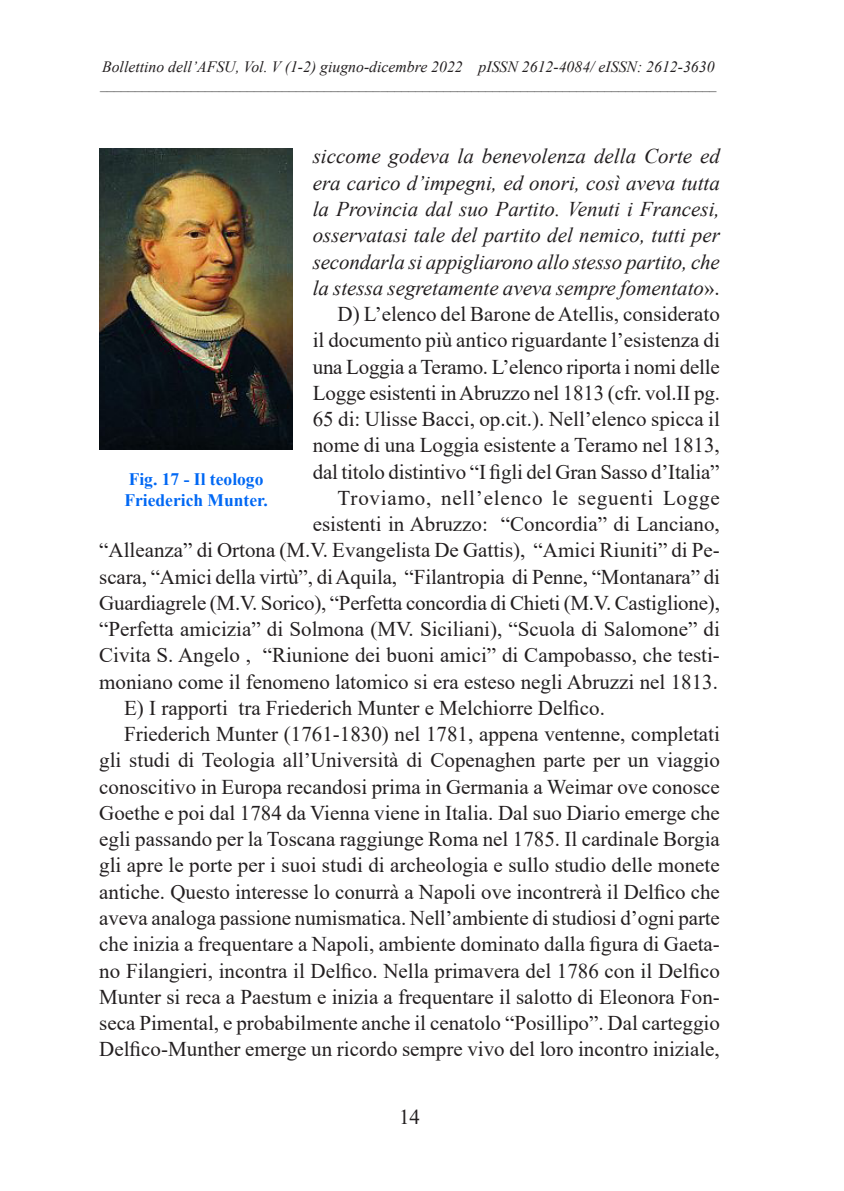
<style>
.page{position:relative;width:844px;height:1191px;background:#fff}
.page>*{position:absolute;margin:0;border:0;box-sizing:border-box;transform-origin:0 0}
.Corpo_testo{font:21px/26.2px "Times New Roman";color:#231f20;text-align:justify}
.Corpo_testo-2{font:italic 21px/26.2px "Times New Roman";color:#231f20;text-align:justify}
.Didascalia{font:700 17.5px/21px "Times New Roman";color:#0068f4}
.t1{font:italic 15.75px "Times New Roman";color:#231f20}
.t2{font:italic 14px "Times New Roman";color:#000}
.s1{font-style:normal}
</style>
<div class="page">
<img style="left:99px;top:149px;width:194px;height:300px">
<p class="t1" style="left:102px;top:56px;width:613px">Bollettino dell’AFSU, Vol. V (1-2) giugno-dicembre 2022 pISSN 2612-4084/ eISSN: 2612-3630</p>
<p class="t2" style="left:100px;top:75px;width:618px">________________________________________________________________________________________</p>
<p class="Corpo_testo-2" style="left:313px;top:143px;width:408px">siccome godeva la benevolenza della Corte ed era carico d’impegni, ed onori, così aveva tutta la Provincia dal suo Partito. Venuti i Francesi, osservatasi tale del partito del nemico, tutti per secondarla si appigliarono allo stesso partito, che la stessa segretamente aveva sempre fomentato<span class="s1">».</span></p>
<p class="Corpo_testo" style="left:313px;top:300px;width:408px;text-indent:25px">D) L’elenco del Barone de Atellis, considerato il documento più antico riguardante l’esistenza di una Loggia a Teramo. L’elenco riporta i nomi delle Logge esistenti in Abruzzo nel 1813 (cfr. vol.II pg.<br>65 di: Ulisse Bacci, op.cit.). Nell’elenco spicca il nome di una Loggia esistente a Teramo nel 1813, dal titolo distintivo “I figli del Gran Sasso d’Italia”</p>
<p class="Corpo_testo" style="left:99px;top:484px;width:622px;text-align:right">Troviamo, nell’elenco le seguenti Logge<br>esistenti in Abruzzo: “Concordia” di Lanciano,<br>“Alleanza” di Ortona (M.V. Evangelista De Gattis), “Amici Riuniti” di Pe&shy;scara, “Amici della virtù”, di Aquila, “Filantropia di Penne, “Montanara” di Guardiagrele (M.V. Sorico), “Perfetta concordia di Chieti (M.V. Castiglione), “Perfetta amicizia” di Solmona (MV. Siciliani), “Scuola di Salomone” di Civita S. Angelo , “Riunione dei buoni amici” di Campobasso, che testi&shy;moniano come il fenomeno latomico si era esteso negli Abruzzi nel 1813.</p>
<p class="Corpo_testo" style="left:124px;top:694px;width:482px">E) I rapporti tra Friederich Munter e Melchiorre Delfico.</p>
<p class="Corpo_testo" style="left:99px;top:720px;width:622px;text-indent:25px">Friederich Munter (1761-1830) nel 1781, appena ventenne, completati gli studi di Teologia all’Università di Copenaghen parte per un viaggio conoscitivo in Europa recandosi prima in Germania a Weimar ove conosce Goethe e poi dal 1784 da Vienna viene in Italia. Dal suo Diario emerge che egli passando per la Toscana raggiunge Roma nel 1785. Il cardinale Borgia gli apre le porte per i suoi studi di archeologia e sullo studio delle monete antiche. Questo interesse lo conurrà a Napoli ove incontrerà il Delfico che aveva analoga passione numismatica. Nell’ambiente di studiosi d’ogni parte che inizia a frequentare a Napoli, ambiente dominato dalla figura di Gaeta&shy;no Filangieri, incontra il Delfico. Nella primavera del 1786 con il Delfico Munter si reca a Paestum e inizia a frequentare il salotto di Eleonora Fon&shy;seca Pimental, e probabilmente anche il cenatolo “Posillipo”. Dal carteggio Delfico-Munther emerge un ricordo sempre vivo del loro incontro iniziale,</p>
<p class="Didascalia" style="left:124px;top:468px;width:145px">Fig. 17 - Il teologo<br>Friederich Munter.</p>
<p class="Corpo_testo" style="left:399px;top:1102px;width:22px">14</p>
</div>
